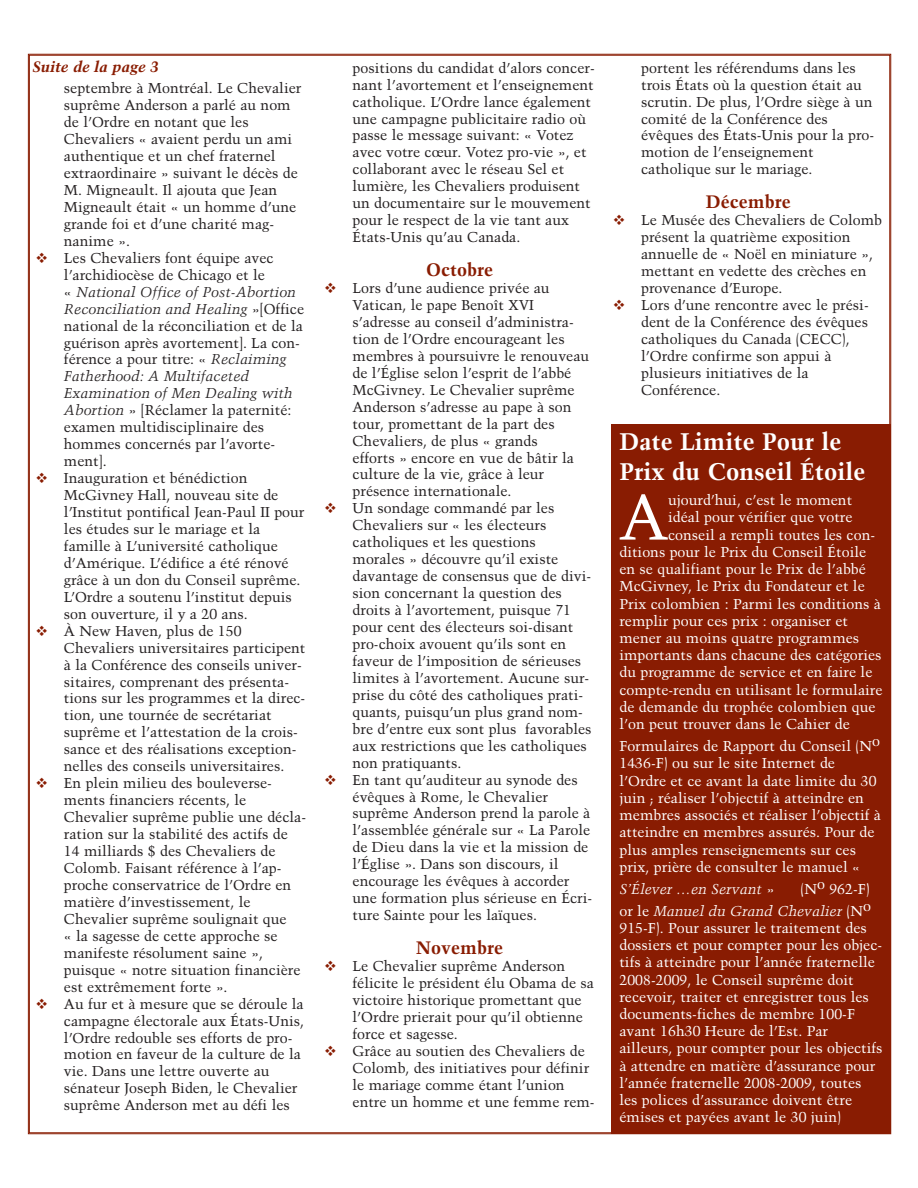
<style>
.page{position:relative;width:918px;height:1188px;background:#fff}
.page>*{position:absolute;margin:0;border:0;box-sizing:border-box;transform-origin:0 0}
.t1{font:63.6px "Trump Mediaeval";color:#fff}
.t2{font:700 24px/29.1px "Trump Mediaeval";color:#fff}
.t3{font:700 18px "Trump Mediaeval";color:#891c02}
.t4{font:italic 700 15px "Trump Mediaeval";color:#891c02}
.t5{font:14.25px/17px "Trump Mediaeval";color:#231f20}
.t6{font:14.25px/17.2px "Trump Mediaeval";color:#fff}
.t7{font:italic 14.25px/21.9px "Trump Mediaeval";color:#fff;text-align:right}
.s1{font-style:italic}
.s2{font-style:normal}
</style>
<div class="page">
<div style="left:612px;top:424px;width:279px;height:710px;background:#891c02"></div>
<p class="t4" style="left:33px;top:58px;width:127px">Suite de la page 3</p>
<p class="t5" style="left:64px;top:80px;width:244px">septembre à Montréal. Le Chevalier suprême Anderson a parlé au nom de l’Ordre en notant que les<br>Chevaliers « avaient perdu un ami authentique et un chef fraternel extraordinaire » suivant le décès de<br>M. Migneault. Il ajouta que Jean<br>Migneault était « un homme d’une grande foi et d’une charité mag&shy;nanime ».<br>Les Chevaliers font équipe avec l’archidiocèse de Chicago et le<br>« <span class="s1">National Office of Post-Abortion<br>Reconciliation and Healing</span> »[Office national de la réconciliation et de la guérison après avortement]. La con&shy;férence a pour titre: « <span class="s1">Reclaiming<br>Fatherhood: A Multifaceted<br>Examination of Men Dealing with<br>Abortion</span> » [Réclamer la paternité: examen multidisciplinaire des hommes concernés par l’avorte&shy;ment].<br>Inauguration et bénédiction<br>McGivney Hall, nouveau site de l’Institut pontifical Jean-Paul II pour les études sur le mariage et la famille à L’université catholique d’Amérique. L’édifice a été rénové grâce à un don du Conseil suprême.<br>L’Ordre a soutenu l’institut depuis son ouverture, il y a 20 ans.<br>À New Haven, plus de 150<br>Chevaliers universitaires participent à la Conférence des conseils univer&shy;sitaires, comprenant des présenta&shy;tions sur les programmes et la direc&shy;tion, une tournée de secrétariat suprême et l’attestation de la crois&shy;sance et des réalisations exception&shy;nelles des conseils universitaires.<br>En plein milieu des bouleverse&shy;ments financiers récents, le<br>Chevalier suprême publie une décla&shy;ration sur la stabilité des actifs de<br>14 milliards $ des Chevaliers de<br>Colomb. Faisant référence à l’ap&shy;proche conservatrice de l’Ordre en matière d’investissement, le<br>Chevalier suprême soulignait que<br>« la sagesse de cette approche se manifeste résolument saine », puisque « notre situation financière est extrêmement forte ».<br>Au fur et à mesure que se déroule la campagne électorale aux États-Unis, l’Ordre redouble ses efforts de pro&shy;motion en faveur de la culture de la vie. Dans une lettre ouverte au sénateur Joseph Biden, le Chevalier suprême Anderson met au défi les</p>
<p class="t5" style="left:353px;top:59px;width:244px">positions du candidat d’alors concer&shy;nant l’avortement et l’enseignement catholique. L’Ordre lance également une campagne publicitaire radio où passe le message suivant: « Votez avec votre cœur. Votez pro-vie », et collaborant avec le réseau Sel et lumière, les Chevaliers produisent un documentaire sur le mouvement pour le respect de la vie tant aux États-Unis qu’au Canada.</p>
<p class="t3" style="left:426px;top:259px;width:69px">Octobre</p>
<p class="t5" style="left:353px;top:280px;width:241px">Lors d’une audience privée au<br>Vatican, le pape Benoît XVI s’adresse au conseil d’administra&shy;tion de l’Ordre encourageant les membres à poursuivre le renouveau de l’Église selon l’esprit de l’abbé<br>McGivney. Le Chevalier suprême<br>Anderson s’adresse au pape à son tour, promettant de la part des<br>Chevaliers, de plus « grands<br>efforts » encore en vue de bâtir la culture de la vie, grâce à leur présence internationale.<br>Un sondage commandé par les<br>Chevaliers sur « les électeurs catholiques et les questions<br>morales » découvre qu’il existe davantage de consensus que de divi&shy;sion concernant la question des droits à l’avortement, puisque 71 pour cent des électeurs soi-disant pro-choix avouent qu’ils sont en faveur de l’imposition de sérieuses limites à l’avortement. Aucune sur&shy;prise du côté des catholiques prati&shy;quants, puisqu’un plus grand nom&shy;bre d’entre eux sont plus favorables aux restrictions que les catholiques non pratiquants.<br>En tant qu’auditeur au synode des évêques à Rome, le Chevalier suprême Anderson prend la parole à l’assemblée générale sur « La Parole de Dieu dans la vie et la mission de l’Église ». Dans son discours, il encourage les évêques à accorder une formation plus sérieuse en Écri&shy;ture Sainte pour les laïques.</p>
<p class="t3" style="left:416px;top:937px;width:89px">Novembre</p>
<p class="t5" style="left:353px;top:958px;width:244px">Le Chevalier suprême Anderson félicite le président élu Obama de sa victoire historique promettant que l’Ordre prierait pour qu’il obtienne force et sagesse.<br>Grâce au soutien des Chevaliers de<br>Colomb, des initiatives pour définir le mariage comme étant l’union entre un homme et une femme rem-</p>
<p class="t5" style="left:641px;top:59px;width:235px">portent les référendums dans les trois États où la question était au scrutin. De plus, l’Ordre siège à un comité de la Conférence des évêques des États-Unis pour la pro&shy;motion de l’enseignement catholique sur le mariage.</p>
<p class="t3" style="left:706px;top:192px;width:86px">Décembre</p>
<p class="t5" style="left:641px;top:212px;width:243px">Le Musée des Chevaliers de Colomb présent la quatrième exposition annuelle de « Noël en miniature », mettant en vedette des crèches en provenance d’Europe.<br>Lors d’une rencontre avec le prési&shy;dent de la Conférence des évêques catholiques du Canada (CECC), l’Ordre confirme son appui à plusieurs initiatives de la<br>Conférence.</p>
<h2 class="t2" style="left:619px;top:428px;width:247px">Date Limite Pour le<br>Prix du Conseil Étoile</h2>
<h1 class="t1" style="left:619px;top:480px;width:51px">A</h1>
<p class="t6" style="left:668px;top:492px;width:186px">ujourd’hui, c’est le moment</p>
<p class="t6" style="left:668px;top:509px;width:186px">idéal pour vérifier que votre</p>
<p class="t6" style="left:668px;top:526px;width:208px">conseil a rempli toutes les con-</p>
<p class="t6" style="left:619px;top:543px;width:248px">ditions pour le Prix du Conseil Étoile</p>
<p class="t6" style="left:619px;top:561px;width:248px">en se qualifiant pour le Prix de l’abbé</p>
<p class="t6" style="left:619px;top:578px;width:247px">McGivney, le Prix du Fondateur et le</p>
<p class="t6" style="left:619px;top:595px;width:263px">Prix colombien : Parmi les conditions à</p>
<p class="t6" style="left:619px;top:612px;width:230px">remplir pour ces prix : organiser et</p>
<p class="t6" style="left:619px;top:629px;width:241px">mener au moins quatre programmes</p>
<p class="t6" style="left:619px;top:647px;width:264px">importants dans chacune des catégories</p>
<p class="t6" style="left:619px;top:664px;width:255px">du programme de service et en faire le</p>
<p class="t6" style="left:619px;top:681px;width:265px">compte-rendu en utilisant le formulaire</p>
<p class="t6" style="left:619px;top:698px;width:258px">de demande du trophée colombien que</p>
<p class="t6" style="left:619px;top:716px;width:232px">l’on peut trouver dans le Cahier de</p>
<p class="t6" style="left:619px;top:738px;width:263px">Formulaires de Rapport du Conseil (No 1436-F) ou sur le site Internet de l’Ordre et ce avant la date limite du 30 juin ; réaliser l’objectif à atteindre en membres associés et réaliser l’objectif à atteindre en membres assurés. Pour de plus amples renseignements sur ces prix, prière de consulter le manuel «</p>
<p class="t7" style="left:619px;top:878px;width:156px">S’Élever …en Servant <span class="s2">»</span></p>
<p class="t7" style="left:619px;top:878px;width:253px"><span class="s2">(N</span><sup>o</sup> <span class="s2">962-F)<br>or le</span> Manuel du Grand Chevalier <span class="s2">(N</span><sup>o</sup></p>
<p class="t6" style="left:619px;top:919px;width:265px">915-F). Pour assurer le traitement des dossiers et pour compter pour les objec&shy;tifs à atteindre pour l’année fraternelle 2008-2009, le Conseil suprême doit recevoir, traiter et enregistrer tous les documents-fiches de membre 100-F avant 16h30 Heure de l’Est. Par ailleurs, pour compter pour les objectifs à attendre en matière d’assurance pour l’année fraternelle 2008-2009, toutes les polices d’assurance doivent être émises et payées avant le 30 juin)</p>
</div>
